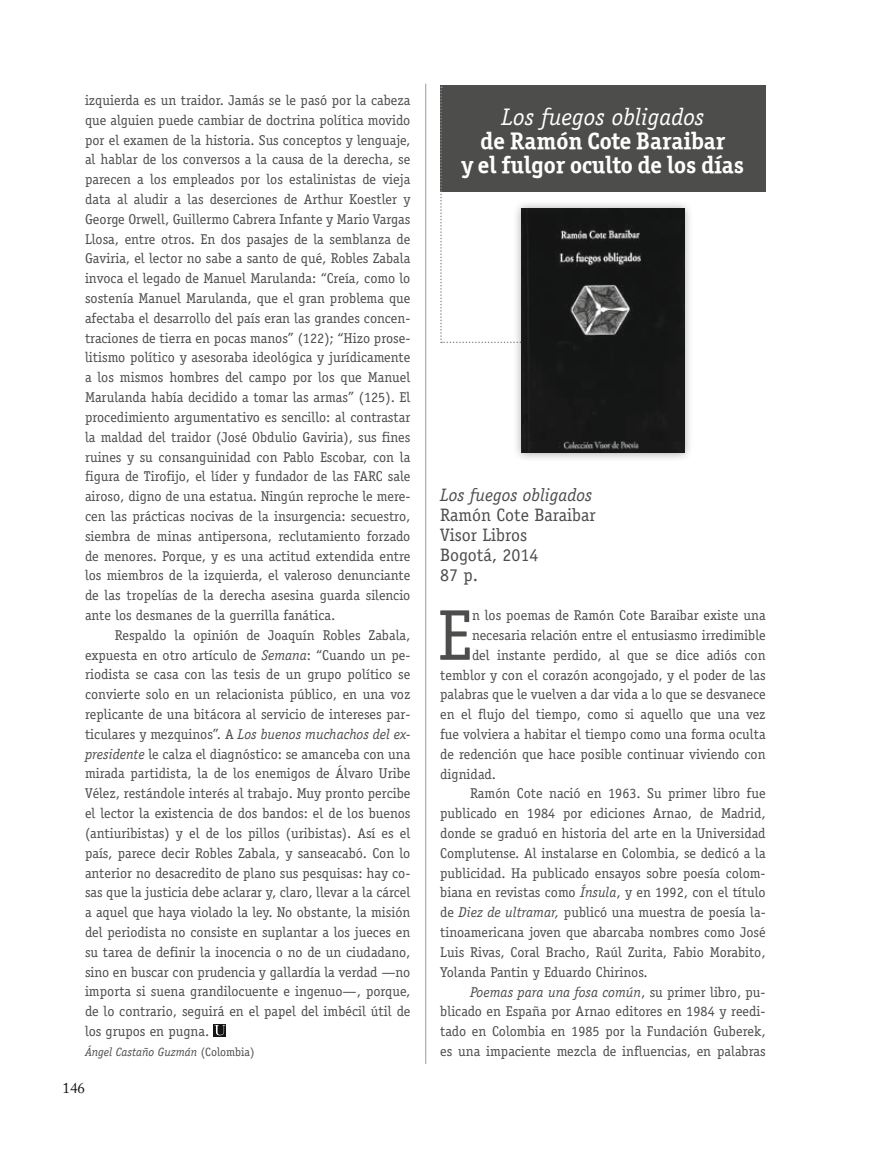
<style>
.page{position:relative;width:872px;height:1149px;background:#fff}
.page>*{position:absolute;margin:0;border:0;box-sizing:border-box;transform-origin:0 0}
.t1{font:72px "Officina Serif";color:#4d4d4c}
.t2{font:24px/24px "Officina Serif ITCTT Bold";color:#fff;text-align:center}
.t3{font:italic 24px "Officina Serif";color:#fff}
.t4{font:18px/19.8px "Officina Serif";color:#4d4d4c}
.t5{font:italic 18px "Officina Serif";color:#4d4d4c}
.t6{font:15px "Adobe Caslon Pro";color:#131413}
.t7{font:14.25px/19.8px "Officina Serif";color:#4d4d4c;text-align:justify}
.t8{font:italic 14.25px "Officina Serif";color:#4d4d4c}
.t9{font:italic 12px "Officina Serif";color:#4d4d4c}
.s1{font-style:italic}
.s2{font-style:normal}
</style>
<div class="page">
<hr style="left:425px;top:84px;width:1px;height:979px;background:#999">
<svg style="left:214px;top:1024px;width:12px;height:11px"></svg>
<svg style="left:214px;top:1024px;width:11px;height:10px"></svg>
<div style="left:440px;top:85px;width:326px;height:106px;background:#4d4d4c"></div>
<svg style="left:440px;top:87px;width:108px;height:256px"></svg>
<div style="left:512px;top:199px;width:180px;height:262px;background:#131413;opacity:.38"></div>
<img style="left:522px;top:209px;width:162px;height:243px">
<p class="t7" style="left:85px;top:90px;width:327px">izquierda es un traidor. Jamás se le pasó por la cabeza que alguien puede cambiar de doctrina política movido por el examen de la historia. Sus conceptos y lenguaje, al hablar de los conversos a la causa de la derecha, se parecen a los empleados por los estalinistas de vieja data al aludir a las deserciones de Arthur Koestler y George Orwell, Guillermo Cabrera Infante y Mario Vargas Llosa, entre otros. En dos pasajes de la semblanza de Gaviria, el lector no sabe a santo de qué, Robles Zabala invoca el legado de Manuel Marulanda: “Creía, como lo sostenía Manuel Marulanda, que el gran problema que afectaba el desarrollo del país eran las grandes concen&shy;traciones de tierra en pocas manos” (122); “Hizo prose&shy;litismo político y asesoraba ideológica y jurídicamente a los mismos hombres del campo por los que Manuel Marulanda había decidido a tomar las armas” (125). El procedimiento argumentativo es sencillo: al contrastar la maldad del traidor (José Obdulio Gaviria), sus fines ruines y su consanguinidad con Pablo Escobar, con la figura de Tirofijo, el líder y fundador de las FARC sale airoso, digno de una estatua. Ningún reproche le mere&shy;cen las prácticas nocivas de la insurgencia: secuestro, siembra de minas antipersona, reclutamiento forzado de menores. Porque, y es una actitud extendida entre los miembros de la izquierda, el valeroso denunciante de las tropelías de la derecha asesina guarda silencio ante los desmanes de la guerrilla fanática.</p>
<p class="t7" style="left:85px;top:625px;width:327px;text-indent:30px">Respaldo la opinión de Joaquín Robles Zabala, expuesta en otro artículo de <span class="s1">Semana</span>: “Cuando un pe&shy;riodista se casa con las tesis de un grupo político se convierte solo en un relacionista público, en una voz replicante de una bitácora al servicio de intereses par&shy;ticulares y mezquinos”. A <span class="s1">Los buenos muchachos del ex&shy;presidente</span> le calza el diagnóstico: se amanceba con una mirada partidista, la de los enemigos de Álvaro Uribe Vélez, restándole interés al trabajo. Muy pronto percibe el lector la existencia de dos bandos: el de los buenos (antiuribistas) y el de los pillos (uribistas). Así es el país, parece decir Robles Zabala, y sanseacabó. Con lo anterior no desacredito de plano sus pesquisas: hay co&shy;sas que la justicia debe aclarar y, claro, llevar a la cárcel a aquel que haya violado la ley. No obstante, la misión del periodista no consiste en suplantar a los jueces en su tarea de definir la inocencia o no de un ciudadano, sino en buscar con prudencia y gallardía la verdad —no importa si suena grandilocuente e ingenuo—, porque, de lo contrario, seguirá en el papel del imbécil útil de los grupos en pugna.</p>
<p class="t9" style="left:85px;top:1044px;width:171px">Ángel Castaño Guzmán <span class="s2">(Colombia)</span></p>
<p class="t6" style="left:63px;top:1078px;width:24px">146</p>
<h2 class="t3" style="left:501px;top:103px;width:204px">Los fuegos obligados</h2>
<h2 class="t2" style="left:462px;top:128px;width:284px">de Ramón Cote Baraibar<br>y el fulgor oculto de los días</h2>
<p class="t5" style="left:440px;top:484px;width:153px">Los fuegos obligados</p>
<p class="t4" style="left:440px;top:505px;width:157px">Ramón Cote Baraibar<br>Visor Libros<br>Bogotá, 2014<br>87 p.</p>
<h1 class="t1" style="left:437px;top:593px;width:36px">E</h1>
<p class="t7" style="left:472px;top:605px;width:295px">n los poemas de Ramón Cote Baraibar existe una</p>
<p class="t7" style="left:472px;top:625px;width:295px">necesaria relación entre el entusiasmo irredimible</p>
<p class="t7" style="left:472px;top:645px;width:295px">del instante perdido, al que se dice adiós con</p>
<p class="t7" style="left:440px;top:664px;width:327px">temblor y con el corazón acongojado, y el poder de las</p>
<p class="t7" style="left:440px;top:684px;width:327px">palabras que le vuelven a dar vida a lo que se desvanece</p>
<p class="t7" style="left:440px;top:704px;width:327px">en el flujo del tiempo, como si aquello que una vez</p>
<p class="t7" style="left:440px;top:724px;width:327px">fue volviera a habitar el tiempo como una forma oculta</p>
<p class="t7" style="left:440px;top:743px;width:327px">de redención que hace posible continuar viviendo con</p>
<p class="t7" style="left:440px;top:763px;width:57px">dignidad.</p>
<p class="t7" style="left:470px;top:783px;width:297px">Ramón Cote nació en 1963. Su primer libro fue</p>
<p class="t7" style="left:440px;top:803px;width:327px">publicado en 1984 por ediciones Arnao, de Madrid,</p>
<p class="t7" style="left:440px;top:823px;width:327px">donde se graduó en historia del arte en la Universidad</p>
<p class="t7" style="left:440px;top:842px;width:327px">Complutense. Al instalarse en Colombia, se dedicó a la</p>
<p class="t7" style="left:440px;top:862px;width:327px">publicidad. Ha publicado ensayos sobre poesía colom-</p>
<p class="t7" style="left:440px;top:882px;width:327px">biana en revistas como <span class="s1">Ínsula</span>, y en 1992, con el título</p>
<p class="t7" style="left:440px;top:902px;width:327px">de <span class="s1">Diez de ultramar,</span> publicó una muestra de poesía la-</p>
<p class="t7" style="left:440px;top:922px;width:327px">tinoamericana joven que abarcaba nombres como José</p>
<p class="t7" style="left:440px;top:941px;width:327px">Luis Rivas, Coral Bracho, Raúl Zurita, Fabio Morabito,</p>
<p class="t7" style="left:440px;top:961px;width:209px">Yolanda Pantin y Eduardo Chirinos.</p>
<p class="t8" style="left:470px;top:983px;width:297px">Poemas para una fosa común<span class="s2">, su primer libro, pu-</span></p>
<p class="t7" style="left:440px;top:1001px;width:327px">blicado en España por Arnao editores en 1984 y reedi-</p>
<p class="t7" style="left:440px;top:1021px;width:327px">tado en Colombia en 1985 por la Fundación Guberek,</p>
<p class="t7" style="left:440px;top:1040px;width:327px">es una impaciente mezcla de influencias, en palabras</p>
</div>
